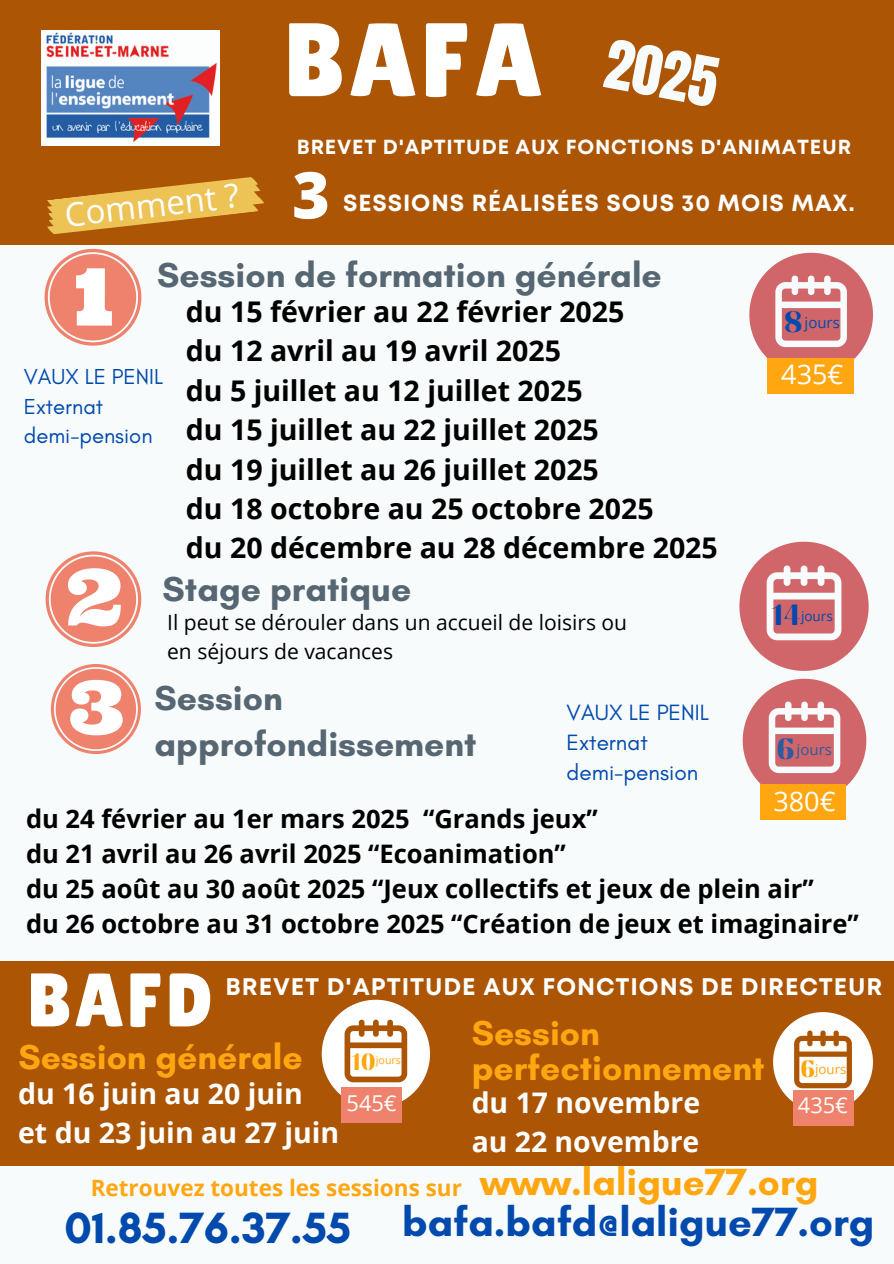
<style>
.page{position:relative;width:894px;height:1264px;background:#fff}
.page>*{position:absolute;margin:0;border:0;box-sizing:border-box;transform-origin:0 0}
.t1{font:104.1px "Lilita One";color:#fff}
.t2{font:75.75px "Lilita One";color:#fff}
.t3{font:800 64.5px "Open Sans";color:#fff}
.t4{font:57.6px "Anton";color:#f8fbfb}
.t5{font:700 44.55px "Glacial Indifference";color:#004aad}
.t6{font:700 41.55px "Glacial Indifference";color:#004aad}
.t7{font:700 38.55px "Glacial Indifference";color:#ffa610}
.t8{font:700 35.4px/46.2px "Glacial Indifference";color:#566672}
.t9{font:700 35.4px/34.8px "Glacial Indifference";color:#ffa610}
.t10{font:33px "Open Sans";color:#fff}
.t11{font:29.25px "Findel Display";color:#004aad}
.t12{font:29.25px "Findel Display";color:#295ca1}
.t13{font:700 28.5px "Open Sans";color:#000}
.t14{font:700 28.5px "Open Sans";color:#fff}
.t15{font:700 28.35px "Open Sans";color:#fff}
.t16{font:27px "Open Sans";color:#fff}
.t17{font:700 25.5px/34.8px "Open Sans";color:#000}
.t18{font:700 24px "Mont";letter-spacing:.04em;color:#fff}
.t19{font:23.55px "Findel Display";color:#ffa610}
.t20{font:700 23.25px "Mont";letter-spacing:.04em;color:#fff}
.t21{font:22.5px "Glacial Indifference";color:#004aad}
.t22{font:700 22.5px "Open Sans";color:#ffa610}
.t23{font:22.05px "Glacial Indifference";color:#004aad}
.t24{font:21.75px "Open Sans";color:#fff}
.t25{font:21px/29.2px "Open Sans";color:#000}
.t26{font:700 20.4px "Mont";letter-spacing:.04em;color:#fff}
.t27{font:15px "Open Sans";color:#004aad}
.t28{font:15px "Open Sans";color:#295ca1}
.t29{font:13.5px "Open Sans";color:#004aad}
.t30{font:13.35px "Open Sans";color:#ffa610}
.t31{font:10.65px "Open Sans";color:#ffa610}
</style>
<div class="page">
<div style="left:0;top:0;width:893px;height:1263px;background:#f8fbfb"></div>
<div style="left:0;top:0;width:893px;height:244px;background:#ab5505"></div>
<svg style="left:45px;top:249px;width:96px;height:96px"></svg>
<svg style="left:46px;top:551px;width:95px;height:96px"></svg>
<svg style="left:51px;top:664px;width:90px;height:90px"></svg>
<img style="left:41px;top:31px;width:178px;height:114px">
<svg style="left:47px;top:177px;width:217px;height:57px"></svg>
<svg style="left:749px;top:253px;width:123px;height:123px"></svg>
<svg style="left:742px;top:678px;width:124px;height:124px"></svg>
<svg style="left:739px;top:541px;width:129px;height:130px"></svg>
<div style="left:767px;top:358px;width:86px;height:36px;background:#ffa610"></div>
<div style="left:760px;top:784px;width:85px;height:36px;background:#ffa610"></div>
<div style="left:0;top:961px;width:893px;height:204px;background:#ab5505"></div>
<svg style="left:321px;top:999px;width:108px;height:108px"></svg>
<div style="left:341px;top:1087px;width:60px;height:35px;background:#ee826c"></div>
<svg style="left:773px;top:1012px;width:99px;height:99px"></svg>
<div style="left:792px;top:1090px;width:60px;height:35px;background:#ee826c"></div>
<p class="t1" style="left:283px;top:0;width:261px">BAFA</p>
<p class="t4" style="left:613px;top:22px;width:115px;rotate:11deg">2025</p>
<p class="t10" style="left:62px;top:191px;width:177px;rotate:-6deg">Comment ?</p>
<p class="t26" style="left:297px;top:139px;width:555px">BREVET D'APTITUDE AUX FONCTIONS D'ANIMATEUR</p>
<p class="t3" style="left:292px;top:150px;width:39px">3</p>
<p class="t20" style="left:343px;top:195px;width:513px">SESSIONS RÉALISÉES SOUS 30 MOIS MAX.</p>
<p class="t8" style="left:157px;top:251px;width:506px">Session de formation générale</p>
<p class="t23" style="left:24px;top:363px;width:141px">VAUX LE PENIL</p>
<p class="t23" style="left:24px;top:392px;width:81px">Externat</p>
<p class="t23" style="left:24px;top:422px;width:130px">demi-pension</p>
<p class="t13" style="left:186px;top:291px;width:440px">du 15 février au 22 février 2025</p>
<h6 class="t13" style="left:186px;top:331px;width:376px">du 12 avril au 19 avril 2025</h6>
<p class="t13" style="left:186px;top:370px;width:398px">du 5 juillet au 12 juillet 2025</p>
<p class="t13" style="left:186px;top:410px;width:414px">du 15 juillet au 22 juillet 2025</p>
<p class="t13" style="left:186px;top:449px;width:414px">du 19 juillet au 26 juillet 2025</p>
<p class="t13" style="left:186px;top:488px;width:469px">du 18 octobre au 25 octobre 2025</p>
<h5 class="t13" style="left:186px;top:528px;width:533px">du 20 décembre au 28 décembre 2025</h5>
<h1 class="t8" style="left:163px;top:565px;width:250px">Stage pratique</h1>
<p class="t25" style="left:167px;top:607px;width:461px">Il peut se dérouler dans un accueil de loisirs ou en séjours de vacances</p>
<p class="t21" style="left:566px;top:699px;width:144px">VAUX LE PENIL</p>
<h5 class="t21" style="left:566px;top:728px;width:83px">Externat</h5>
<p class="t21" style="left:566px;top:758px;width:133px">demi-pension</p>
<p class="t8" style="left:154px;top:674px;width:323px">Session approfondissement</p>
<p class="t11" style="left:783px;top:304px;width:20px">8</p>
<p class="t27" style="left:804px;top:312px;width:37px">jours</p>
<p class="t16" style="left:781px;top:355px;width:64px">435€</p>
<p class="t11" style="left:773px;top:598px;width:29px">14</p>
<h5 class="t29" style="left:800px;top:607px;width:33px">jours</h5>
<p class="t12" style="left:776px;top:731px;width:20px">6</p>
<p class="t28" style="left:796px;top:738px;width:37px">jours</p>
<p class="t16" style="left:773px;top:781px;width:64px">380€</p>
<h3 class="t17" style="left:26px;top:800px;width:385px">du 24 février au 1er mars 2025</h3>
<p class="t17" style="left:26px;top:800px;width:573px;text-indent:397px">“Grands jeux” du 21 avril au 26 avril 2025 “Ecoanimation”</p>
<p class="t17" style="left:26px;top:870px;width:788px">du 25 août au 30 août 2025 “Jeux collectifs et jeux de plein air”</p>
<p class="t17" style="left:26px;top:905px;width:834px">du 26 octobre au 31 octobre 2025 “Création de jeux et imaginaire”</p>
<p class="t2" style="left:26px;top:956px;width:187px">BAFD</p>
<p class="t18" style="left:225px;top:977px;width:658px">BREVET D'APTITUDE AUX FONCTIONS DE DIRECTEUR</p>
<p class="t9" style="left:471px;top:1015px;width:294px">Session perfectionnement</p>
<p class="t15" style="left:471px;top:1082px;width:230px">du 17 novembre</p>
<p class="t15" style="left:471px;top:1121px;width:229px">au 22 novembre</p>
<p class="t9" style="left:18px;top:1039px;width:286px">Session générale</p>
<p class="t14" style="left:18px;top:1073px;width:286px">du 16 juin au 20 juin</p>
<p class="t14" style="left:18px;top:1112px;width:323px">et du 23 juin au 27 juin</p>
<h2 class="t19" style="left:352px;top:1048px;width:25px">10</h2>
<p class="t24" style="left:346px;top:1087px;width:52px">545€</p>
<p class="t31" style="left:376px;top:1052px;width:27px">jours</p>
<p class="t19" style="left:800px;top:1054px;width:16px">6</p>
<h5 class="t30" style="left:815px;top:1060px;width:33px">jours</h5>
<p class="t24" style="left:797px;top:1089px;width:52px">435€</p>
<p class="t7" style="left:480px;top:1158px;width:339px">www.laligue77.org</p>
<p class="t22" style="left:91px;top:1171px;width:372px">Retrouvez toutes les sessions sur</p>
<p class="t5" style="left:64px;top:1200px;width:288px">01.85.76.37.55</p>
<p class="t6" style="left:402px;top:1196px;width:473px">bafa.bafd@laligue77.org</p>
</div>
